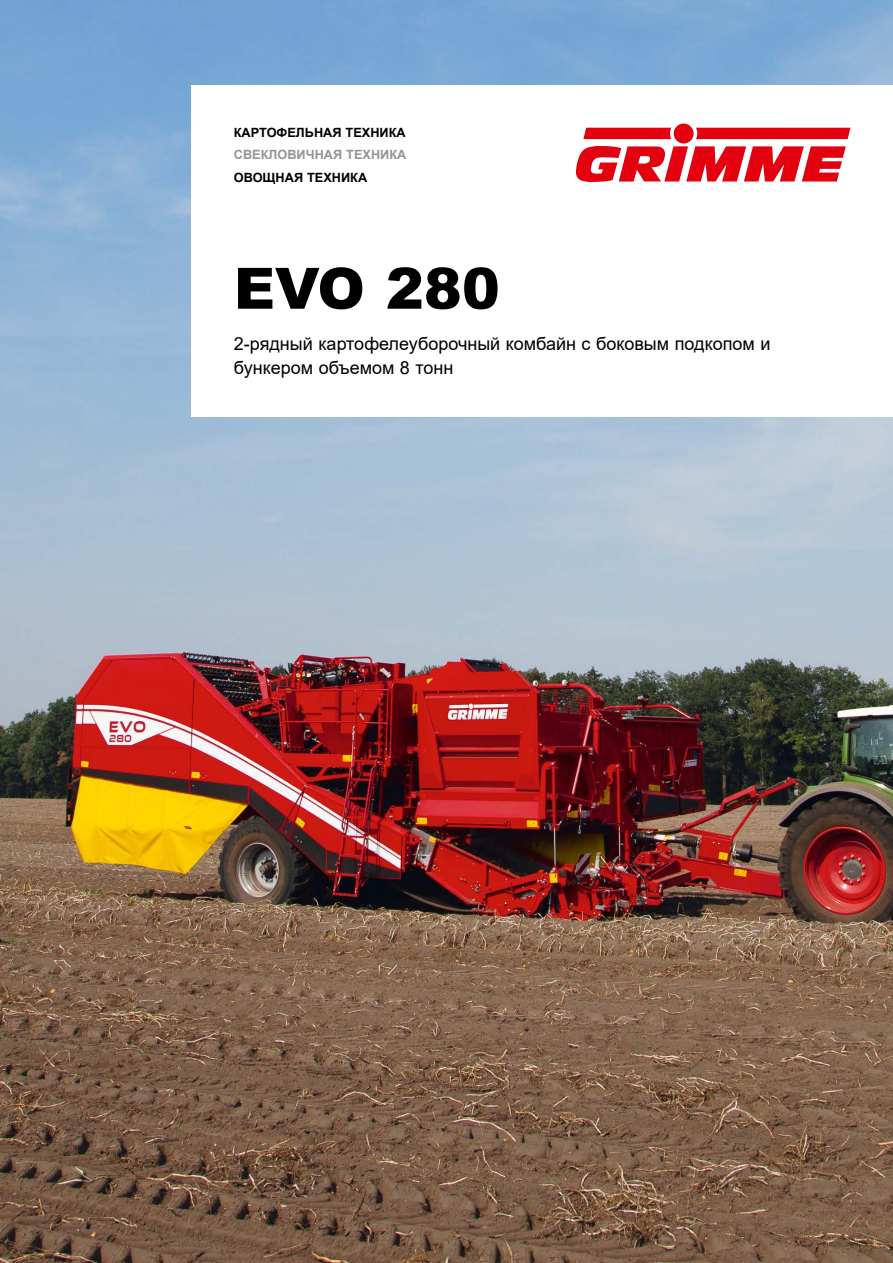
<style>
.page{position:relative;width:893px;height:1263px;background:#fff}
.page>*{position:absolute;margin:0;border:0;box-sizing:border-box;transform-origin:0 0}
.t1{font:900 57px "Arial";color:#000}
.t2{font:18px/24px "Arial";color:#000}
.t3{font:700 12.75px "Arial";color:#000}
.t4{font:700 12.75px "Arial";color:#939598}
</style>
<div class="page">
<img style="left:0;top:0;width:893px;height:1263px">
<div style="left:191px;top:85px;width:702px;height:331px;background:#fff"></div>
<svg style="left:576px;top:124px;width:274px;height:58px"></svg>
<p class="t3" style="left:234px;top:123px;width:173px">КАРТОФЕЛЬНАЯ ТЕХНИКА</p>
<p class="t4" style="left:234px;top:146px;width:174px">СВЕКЛОВИЧНАЯ ТЕХНИКА</p>
<p class="t3" style="left:234px;top:168px;width:135px">ОВОЩНАЯ ТЕХНИКА</p>
<h1 class="t1" style="left:234px;top:247px;width:268px">EVO 280</h1>
<p class="t2" style="left:234px;top:331px;width:538px">2-рядный картофелеуборочный комбайн с боковым подкопом и бункером объемом 8 тонн</p>
</div>
